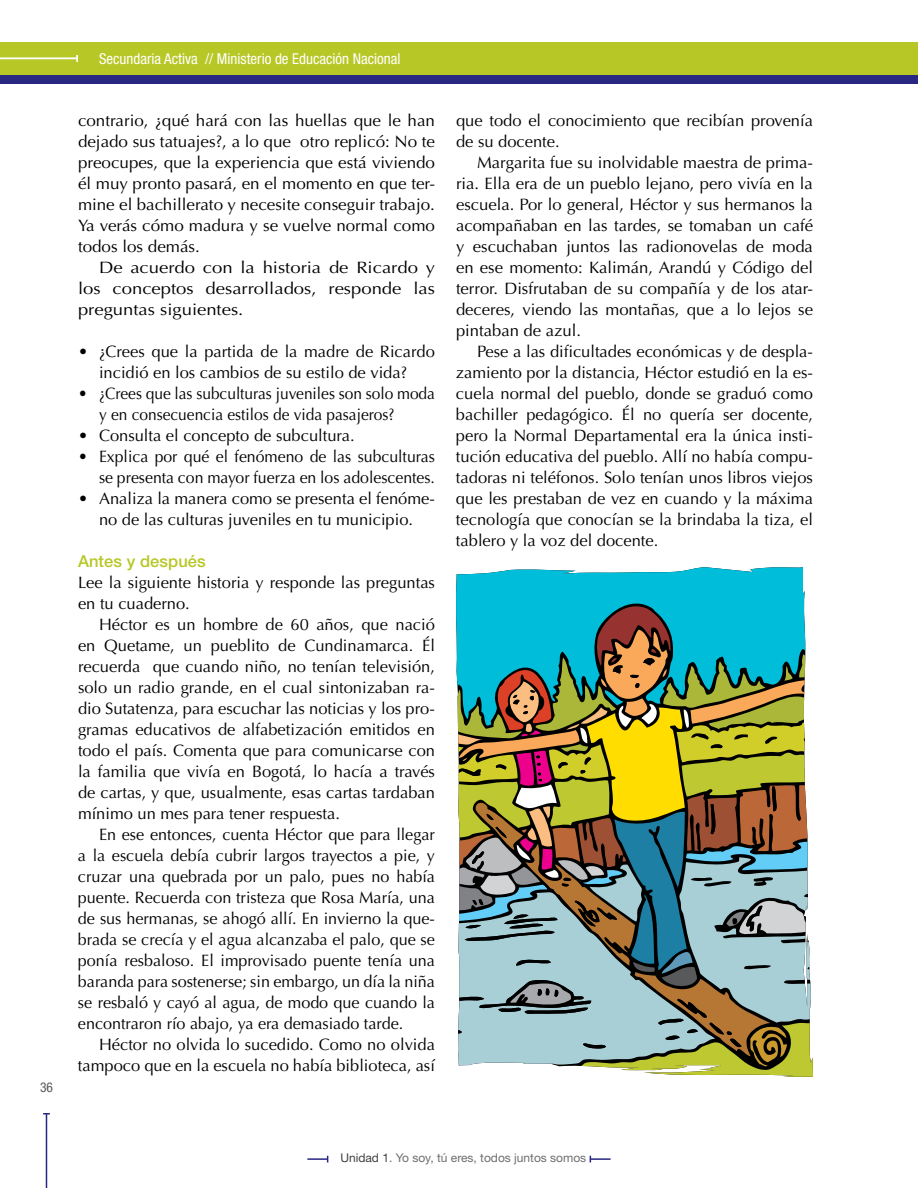
<style>
.page{position:relative;width:918px;height:1188px;background:#fff}
.page>*{position:absolute;margin:0;border:0;box-sizing:border-box;transform-origin:0 0}
.t1{font:16.5px/21px "Optima LT Std";color:#000;text-align:justify}
.t2{font:16.5px/21px "Optima LT Std";color:#000;text-align:justify;scale:1.12 1}
.t3{font:16.5px/21px "Optima LT Std";color:#000;scale:.94 1}
.t4{font:16.5px/21px "Optima LT Std";color:#000;text-align:right;scale:.96 1}
.t5{font:500 16.5px "Helvetica Neue LT Std";letter-spacing:.005em;color:#b7c726}
.t6{font:condensed 15px "Helvetica Neue LT Std";color:#fff}
.t7{font:condensed 13.5px "Helvetica Neue LT Std";color:#58595b}
.t8{font:12px "Helvetica Neue LT Std";color:#6d6e71}
.s1{color:#414042}
</style>
<div class="page">
<hr style="left:46px;top:1114px;width:1px;height:74px;background:#282781">
<div style="left:0;top:72px;width:918px;height:12px;background:#282781"></div>
<div style="left:0;top:42px;width:918px;height:33px;background:#b7c726"></div>
<hr style="left:0;top:58px;width:77px;height:1px;background:#fff">
<svg style="left:76px;top:55px;width:2px;height:7px"></svg>
<svg style="left:456px;top:567px;width:349px;height:36px;background:#1ac2dc"></svg>
<svg style="left:456px;top:603px;width:357px;height:474px;background:#829a7e"></svg>
<hr style="left:307px;top:1158px;width:21px;height:2px;background:#282781">
<hr style="left:590px;top:1158px;width:21px;height:2px;background:#282781">
<p class="t7" style="left:40px;top:1079px;width:14px">36</p>
<p class="t6" style="left:99px;top:50px;width:303px">Secundaria Activa // Ministerio de Educación Nacional</p>
<p class="t1" style="left:78px;top:110px;width:359px">contrario, ¿qué hará con las huellas que le han dejado sus tatuajes?, a lo que otro replicó: No te preocupes, que la experiencia que está viviendo él muy pronto pasará, en el momento en que ter&shy;mine el bachillerato y necesite conseguir trabajo.<br>Ya verás cómo madura y se vuelve normal como todos los demás.</p>
<p class="t2" style="left:78px;top:257px;width:320px;text-indent:21px">De acuerdo con la historia de Ricardo y los conceptos desarrollados, responde las preguntas siguientes.</p>
<p class="t1" style="left:78px;top:341px;width:358px;text-align:center">• ¿Crees que la partida de la madre de Ricardo incidió en los cambios de su estilo de vida?</p>
<p class="t3" style="left:99px;top:383px;width:359px;text-indent:-21px">• ¿Crees que las subculturas juveniles son solo moda y en consecuencia estilos de vida pasajeros?</p>
<p class="t1" style="left:78px;top:425px;width:278px">• Consulta el concepto de subcultura.</p>
<p class="t4" style="left:78px;top:446px;width:373px">• Explica por qué el fenómeno de las subculturas se presenta con mayor fuerza en los adolescentes.</p>
<p class="t1" style="left:78px;top:488px;width:358px;text-align:center">• Analiza la manera como se presenta el fenóme&shy;no de las culturas juveniles en tu municipio.</p>
<p class="t5" style="left:78px;top:551px;width:129px">Antes y después</p>
<p class="t1" style="left:78px;top:572px;width:359px">Lee la siguiente historia y responde las preguntas en tu cuaderno.</p>
<p class="t1" style="left:78px;top:614px;width:359px;text-indent:21px">Héctor es un hombre de 60 años, que nació en Quetame, un pueblito de Cundinamarca. Él recuerda que cuando niño, no tenían televisión, solo un radio grande, en el cual sintonizaban ra&shy;dio Sutatenza, para escuchar las noticias y los pro&shy;gramas educativos de alfabetización emitidos en todo el país. Comenta que para comunicarse con la familia que vivía en Bogotá, lo hacía a través de cartas, y que, usualmente, esas cartas tardaban mínimo un mes para tener respuesta.</p>
<p class="t1" style="left:78px;top:824px;width:359px;text-indent:21px">En ese entonces, cuenta Héctor que para llegar a la escuela debía cubrir largos trayectos a pie, y cruzar una quebrada por un palo, pues no había puente. Recuerda con tristeza que Rosa María, una de sus hermanas, se ahogó allí. En invierno la que&shy;brada se crecía y el agua alcanzaba el palo, que se ponía resbaloso. El improvisado puente tenía una baranda para sostenerse; sin embargo, un día la niña se resbaló y cayó al agua, de modo que cuando la encontraron río abajo, ya era demasiado tarde.</p>
<p class="t1" style="left:78px;top:1034px;width:358px;text-align:right">Héctor no olvida lo sucedido. Como no olvida tampoco que en la escuela no había biblioteca, así</p>
<p class="t1" style="left:456px;top:110px;width:358px">que todo el conocimiento que recibían provenía de su docente.</p>
<p class="t1" style="left:456px;top:152px;width:359px;text-indent:21px">Margarita fue su inolvidable maestra de prima&shy;ria. Ella era de un pueblo lejano, pero vivía en la escuela. Por lo general, Héctor y sus hermanos la acompañaban en las tardes, se tomaban un café y escuchaban juntos las radionovelas de moda en ese momento: Kalimán, Arandú y Código del terror. Disfrutaban de su compañía y de los atar&shy;deceres, viendo las montañas, que a lo lejos se pintaban de azul.</p>
<p class="t1" style="left:456px;top:341px;width:359px;text-indent:21px">Pese a las dificultades económicas y de despla&shy;zamiento por la distancia, Héctor estudió en la es&shy;cuela normal del pueblo, donde se graduó como bachiller pedagógico. Él no quería ser docente, pero la Normal Departamental era la única insti&shy;tución educativa del pueblo. Allí no había compu&shy;tadoras ni teléfonos. Solo tenían unos libros viejos que les prestaban de vez en cuando y la máxima tecnología que conocían se la brindaba la tiza, el tablero y la voz del docente.</p>
<p class="t8" style="left:340px;top:1151px;width:247px"><span class="s1">Unidad 1</span>. Yo soy, tú eres, todos juntos somos</p>
</div>
